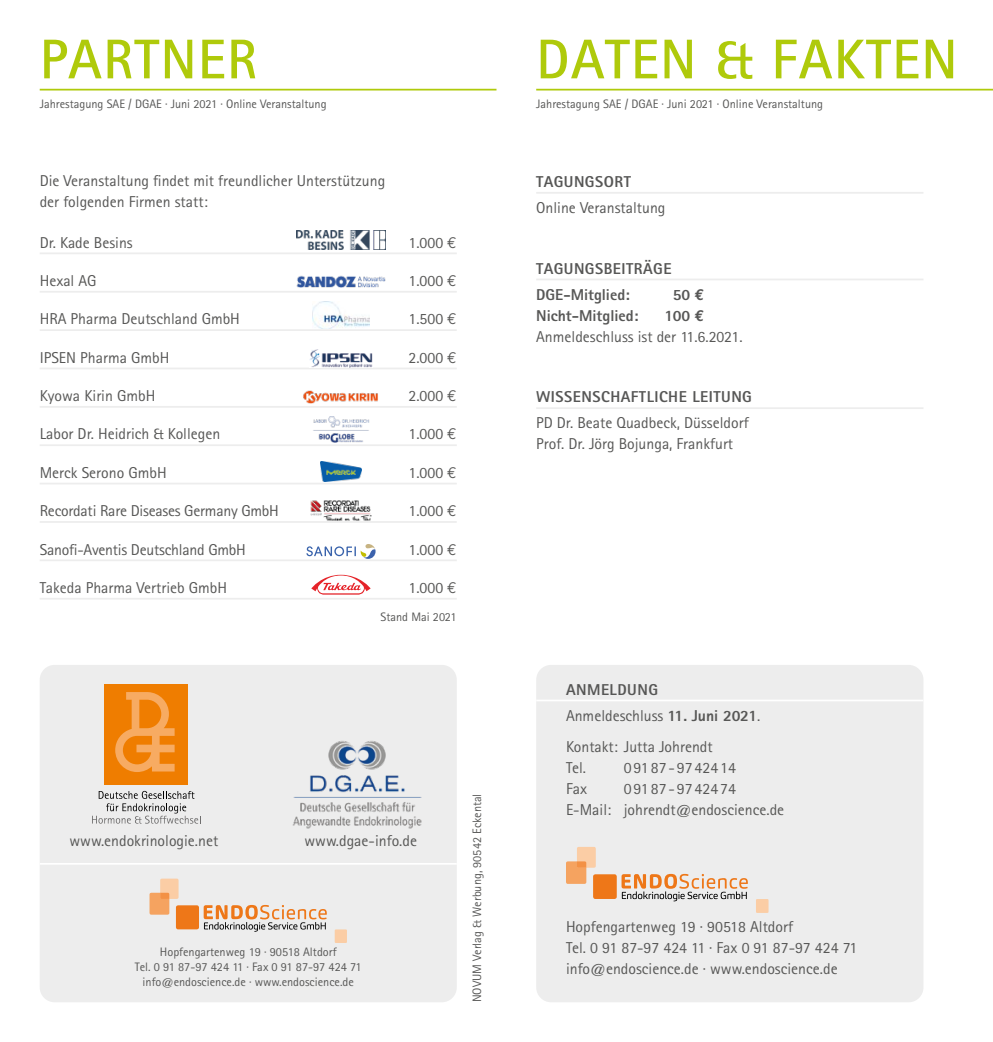
<style>
.page{position:relative;width:993px;height:1042px;background:#fff}
.page>*{position:absolute;margin:0;border:0;box-sizing:border-box;transform-origin:0 0}
.t1{font:700 56px "AT Rotis Sans Serif";letter-spacing:.02em;color:#afca0b}
.t2{font:15.75px/21px "AT Rotis Sans Serif";color:#575756}
.t3{font:800 15.75px/25.9px "AT Rotis Sans Serif";letter-spacing:.03em;color:#575756}
.t4{font:800 15.75px "AT Rotis Sans Serif";color:#575756}
.t5{font:12.25px/14.9px "AT Rotis Sans Serif";color:#575756;text-align:center}
.s1{font-family:"Euro Mono"}
.s2{font-family:"Euro Mono";font-weight:700}
.s3{font-weight:800}
.s4{font-weight:400}
</style>
<div class="page">
<div style="left:536px;top:665px;width:387px;height:337px;background:#ededed;border-radius:15px"></div>
<hr style="left:536px;top:699px;width:386px;height:2px;background:#fff">
<svg style="left:621px;top:874px;width:126px;height:27px"></svg>
<div style="left:566px;top:861px;width:20px;height:23px;background:#f5a360;border-radius:2px"></div>
<div style="left:593px;top:874px;width:23px;height:25px;background:#ee7718;border-radius:2px"></div>
<div style="left:755px;top:899px;width:13px;height:14px;background:#fbcda5"></div>
<div style="left:576px;top:847px;width:19px;height:21px;background:#fbcda5;border-radius:2px"></div>
<svg style="left:576px;top:861px;width:10px;height:7px"></svg>
<hr style="left:536px;top:192px;width:387px;height:2px;background:#ededed">
<hr style="left:536px;top:279px;width:387px;height:1px;background:#ededed">
<hr style="left:536px;top:407px;width:387px;height:2px;background:#ededed">
<hr style="left:536px;top:89px;width:456px;height:1px;background:#afca0b">
<div style="left:40px;top:665px;width:416px;height:337px;background:#ededed;border-radius:15px"></div>
<svg style="left:203px;top:905px;width:124px;height:27px"></svg>
<div style="left:149px;top:893px;width:20px;height:21px;background:#f5a360;border-radius:2px"></div>
<div style="left:176px;top:905px;width:23px;height:24px;background:#ee7718;border-radius:2px"></div>
<div style="left:334px;top:929px;width:13px;height:14px;background:#fbcda5"></div>
<div style="left:160px;top:878px;width:18px;height:21px;background:#fbcda5;border-radius:2px"></div>
<svg style="left:160px;top:893px;width:9px;height:6px"></svg>
<hr style="left:40px;top:89px;width:456px;height:1px;background:#afca0b">
<hr style="left:40px;top:863px;width:416px;height:2px;background:#fff">
<hr style="left:40px;top:252px;width:416px;height:2px;background:#ededed">
<hr style="left:40px;top:291px;width:416px;height:2px;background:#ededed">
<hr style="left:40px;top:329px;width:416px;height:2px;background:#ededed">
<hr style="left:40px;top:368px;width:416px;height:1px;background:#ededed">
<hr style="left:40px;top:406px;width:416px;height:2px;background:#ededed">
<hr style="left:40px;top:444px;width:416px;height:2px;background:#ededed">
<hr style="left:40px;top:483px;width:416px;height:1px;background:#ededed">
<hr style="left:40px;top:521px;width:416px;height:2px;background:#ededed">
<hr style="left:40px;top:559px;width:416px;height:2px;background:#ededed">
<hr style="left:40px;top:598px;width:416px;height:1px;background:#ededed">
<img style="left:296px;top:230px;width:89px;height:19px">
<img style="left:296px;top:275px;width:89px;height:13px">
<img style="left:313px;top:301px;width:56px;height:28px">
<img style="left:309px;top:349px;width:63px;height:18px">
<img style="left:303px;top:390px;width:75px;height:14px">
<img style="left:313px;top:416px;width:56px;height:26px">
<img style="left:320px;top:461px;width:41px;height:20px">
<img style="left:310px;top:500px;width:61px;height:20px">
<svg style="left:306px;top:544px;width:69px;height:15px"></svg>
<svg style="left:311px;top:575px;width:59px;height:20px"></svg>
<div style="left:104px;top:685px;width:83px;height:100px;background:#ef7d00"></div>
<svg style="left:115px;top:692px;width:59px;height:80px"></svg>
<svg style="left:92px;top:791px;width:109px;height:32px"></svg>
<img style="left:292px;top:741px;width:130px;height:88px">
<h1 class="t1" style="left:40px;top:24px;width:219px">PARTNER</h1>
<p class="t5" style="left:40px;top:96px;width:288px">Jahrestagung SAE / DGAE · Juni 2021 · Online Veranstaltung</p>
<p class="t2" style="left:40px;top:170px;width:347px">Die Veranstaltung findet mit freundlicher Unterstützung der folgenden Firmen statt:</p>
<p class="t2" style="left:40px;top:232px;width:95px">Dr. Kade Besins</p>
<p class="t2" style="left:408px;top:232px;width:50px">1.000 <span class="s1">€</span></p>
<p class="t2" style="left:40px;top:270px;width:58px">Hexal AG</p>
<p class="t2" style="left:408px;top:270px;width:50px">1.000 <span class="s1">€</span></p>
<p class="t2" style="left:40px;top:308px;width:202px">HRA Pharma Deutschland GmbH</p>
<p class="t2" style="left:408px;top:308px;width:50px">1.500 <span class="s1">€</span></p>
<p class="t2" style="left:40px;top:347px;width:131px">IPSEN Pharma GmbH</p>
<p class="t2" style="left:408px;top:347px;width:50px">2.000 <span class="s1">€</span></p>
<p class="t2" style="left:40px;top:385px;width:117px">Kyowa Kirin GmbH</p>
<p class="t2" style="left:408px;top:385px;width:50px">2.000 <span class="s1">€</span></p>
<p class="t2" style="left:40px;top:423px;width:182px">Labor Dr. Heidrich &amp; Kollegen</p>
<p class="t2" style="left:408px;top:423px;width:50px">1.000 <span class="s1">€</span></p>
<p class="t2" style="left:40px;top:462px;width:128px">Merck Serono GmbH</p>
<p class="t2" style="left:408px;top:462px;width:50px">1.000 <span class="s1">€</span></p>
<p class="t2" style="left:40px;top:500px;width:241px">Recordati Rare Diseases Germany GmbH</p>
<p class="t2" style="left:408px;top:500px;width:50px">1.000 <span class="s1">€</span></p>
<p class="t2" style="left:40px;top:538px;width:208px">Sanofi-Aventis Deutschland GmbH</p>
<p class="t2" style="left:408px;top:538px;width:50px">1.000 <span class="s1">€</span></p>
<p class="t2" style="left:40px;top:577px;width:189px">Takeda Pharma Vertrieb GmbH</p>
<p class="t2" style="left:408px;top:577px;width:50px">1.000 <span class="s1">€</span></p>
<p class="t5" style="left:380px;top:609px;width:78px">Stand Mai 2021</p>
<p class="t2" style="left:69px;top:829px;width:150px">www.endokrinologie.net</p>
<p class="t2" style="left:304px;top:829px;width:114px">www.dgae-info.de</p>
<p class="t5" style="left:135px;top:944px;width:228px">Hopfengartenweg 19 · 90518 Altdorf<br>Tel. 0 91 87-97 424 11 · Fax 0 91 87-97 424 71 info@endoscience.de · www.endoscience.de</p>
<p class="t5" style="left:469px;top:1002px;width:210px;rotate:-90deg">NOVUM Verlag &amp; Werbung, 90542 Eckental</p>
<h1 class="t1" style="left:536px;top:24px;width:423px">DATEN &amp; FAKTEN</h1>
<p class="t5" style="left:536px;top:96px;width:288px">Jahrestagung SAE / DGAE · Juni 2021 · Online Veranstaltung</p>
<p class="t3" style="left:536px;top:168px;width:96px">TAGUNGSORT</p>
<p class="t2" style="left:536px;top:197px;width:131px">Online Veranstaltung</p>
<p class="t3" style="left:536px;top:255px;width:137px">TAGUNGSBEITRÄGE<br>DGE-Mitglied:</p>
<p class="t3" style="left:672px;top:281px;width:33px">50 <span class="s2">€</span></p>
<p class="t2" style="left:536px;top:305px;width:208px;text-indent:128px"><span class="s3">100</span> <span class="s2">€<br></span>Anmeldeschluss ist der 11.6.2021.</p>
<p class="t4" style="left:536px;top:305px;width:104px">Nicht-Mitglied:</p>
<p class="t3" style="left:536px;top:384px;width:217px">WISSENSCHAFTLICHE LEITUNG</p>
<p class="t2" style="left:536px;top:412px;width:214px">PD Dr. Beate Quadbeck, Düsseldorf<br>Prof. Dr. Jörg Bojunga, Frankfurt</p>
<p class="t3" style="left:566px;top:676px;width:196px">ANMELDUNG<br><span class="s4">Anmeldeschluss</span> 11. Juni 2021<span class="s4">.</span></p>
<p class="t2" style="left:566px;top:735px;width:148px">Kontakt: Jutta Johrendt<br>Tel.</p>
<p class="t2" style="left:623px;top:756px;width:114px">09187-9742414</p>
<p class="t2" style="left:566px;top:777px;width:22px">Fax</p>
<p class="t2" style="left:566px;top:777px;width:220px;text-indent:58px">09187-9742474<br>E-Mail: johrendt@endoscience.de</p>
<p class="t2" style="left:566px;top:916px;width:293px">Hopfengartenweg 19 · 90518 Altdorf<br>Tel. 0 91 87-97 424 11 · Fax 0 91 87-97 424 71 info@endoscience.de · www.endoscience.de</p>
</div>
